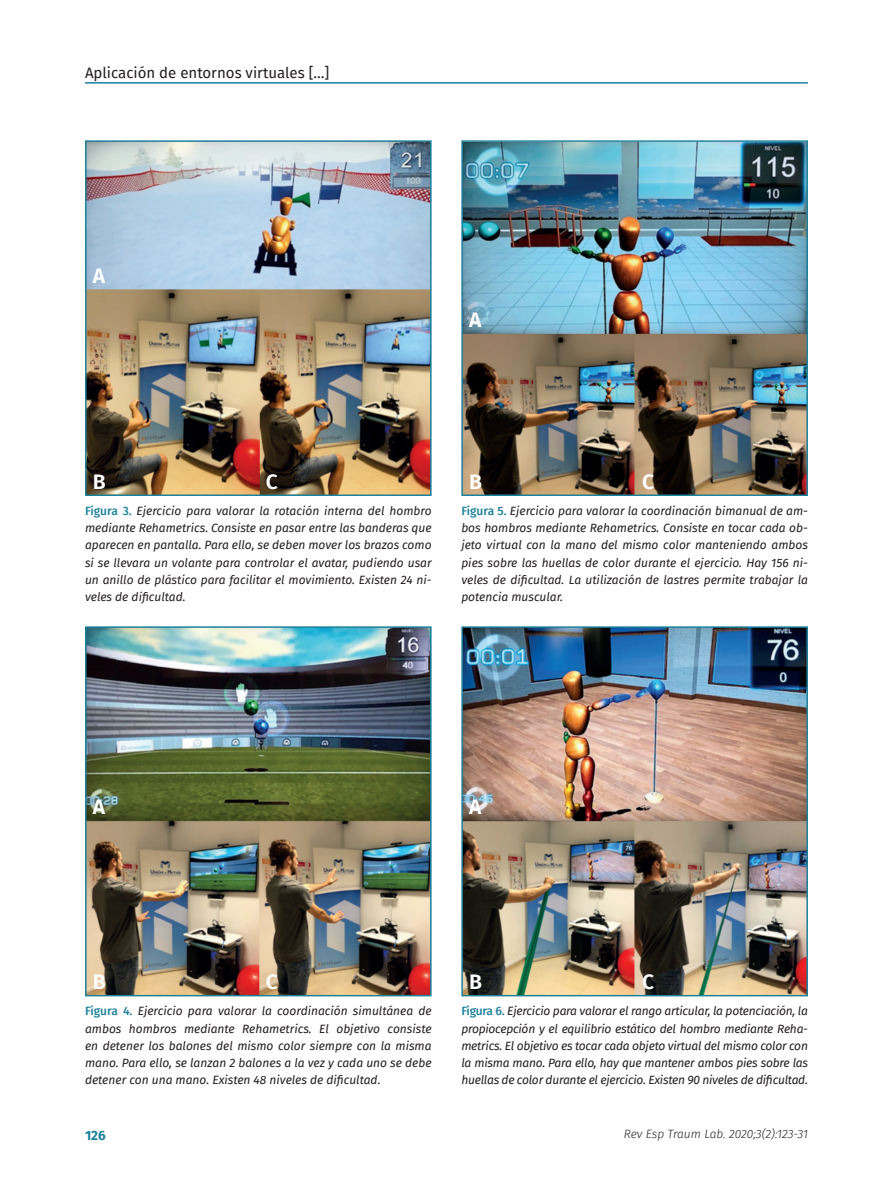
<style>
.page{position:relative;width:893px;height:1191px;background:#fff}
.page>*{position:absolute;margin:0;border:0;box-sizing:border-box;transform-origin:0 0}
.Letra_figura{font:600 21px "Fira Sans FS";color:#fff}
.t1{font:15px "Fira Sans FS";color:#231f20}
.t2{font:700 13.5px "Fira Sans FS";color:#1d819c}
.Pie_de_foto{font:italic 12px/17.2px "Fira Sans FS";color:#231f20;text-align:justify}
.t3{font:italic 300 12px "Fira Sans FS";letter-spacing:-.005em;color:#231f20}
.s1{font-weight:500;font-style:normal;color:#1d819c}
</style>
<div class="page">
<hr style="left:85px;top:82px;width:723px;height:2px;background:#1d819c">
<img style="left:88px;top:143px;width:341px;height:350px">
<div style="left:85px;top:140px;width:347px;height:356px;border:2px solid #1d819c"></div>
<img style="left:464px;top:143px;width:341px;height:350px">
<div style="left:461px;top:140px;width:347px;height:356px;border:2px solid #1d819c"></div>
<img style="left:88px;top:629px;width:341px;height:364px">
<div style="left:85px;top:626px;width:347px;height:370px;border:2px solid #1d819c"></div>
<img style="left:464px;top:629px;width:341px;height:364px">
<div style="left:461px;top:626px;width:347px;height:370px;border:2px solid #1d819c"></div>
<p class="t1" style="left:85px;top:62px;width:246px">Aplicación de entornos virtuales […]</p>
<p class="Letra_figura" style="left:93px;top:260px;width:14px">A</p>
<p class="Letra_figura" style="left:469px;top:304px;width:14px">A</p>
<p class="Letra_figura" style="left:93px;top:465px;width:14px">B</p>
<p class="Letra_figura" style="left:266px;top:465px;width:13px">C</p>
<p class="Pie_de_foto" style="left:85px;top:502px;width:348px"><span class="s1">Figura 3.</span> Ejercicio para valorar la rotación interna del hombro mediante Rehametrics. Consiste en pasar entre las banderas que aparecen en pantalla. Para ello, se deben mover los brazos como si se llevara un volante para controlar el avatar, pudiendo usar un anillo de plástico para facilitar el movimiento. Existen 24 ni&shy;veles de dificultad.</p>
<p class="Letra_figura" style="left:469px;top:465px;width:14px">B</p>
<p class="Letra_figura" style="left:642px;top:465px;width:13px">C</p>
<p class="Pie_de_foto" style="left:461px;top:502px;width:348px"><span class="s1">Figura 5.</span> Ejercicio para valorar la coordinación bimanual de am&shy;bos hombros mediante Rehametrics. Consiste en tocar cada ob&shy;jeto virtual con la mano del mismo color manteniendo ambos pies sobre las huellas de color durante el ejercicio. Hay 156 ni&shy;veles de dificultad. La utilización de lastres permite trabajar la potencia muscular.</p>
<p class="Letra_figura" style="left:93px;top:790px;width:14px">A</p>
<p class="Letra_figura" style="left:469px;top:790px;width:14px">A</p>
<p class="Letra_figura" style="left:93px;top:966px;width:14px">B</p>
<p class="Letra_figura" style="left:266px;top:966px;width:13px">C</p>
<p class="Pie_de_foto" style="left:85px;top:1002px;width:348px"><span class="s1">Figura 4.</span> Ejercicio para valorar la coordinación simultánea de ambos hombros mediante Rehametrics. El objetivo consiste en detener los balones del mismo color siempre con la misma mano. Para ello, se lanzan 2 balones a la vez y cada uno se debe detener con una mano. Existen 48 niveles de dificultad.</p>
<p class="Letra_figura" style="left:469px;top:966px;width:14px">B</p>
<p class="Letra_figura" style="left:642px;top:966px;width:13px">C</p>
<p class="Pie_de_foto" style="left:461px;top:1002px;width:348px"><span class="s1">Figura 6.</span> Ejercicio para valorar el rango articular, la potenciación, la propiocepción y el equilibrio estático del hombro mediante Reha&shy;metrics. El objetivo es tocar cada objeto virtual del mismo color con la misma mano. Para ello, hay que mantener ambos pies sobre las huellas de color durante el ejercicio. Existen 90 niveles de dificultad.</p>
<p class="t2" style="left:85px;top:1124px;width:22px">126</p>
<p class="t3" style="left:624px;top:1125px;width:186px">Rev Esp Traum Lab. 2020;3(2):123-31</p>
</div>
